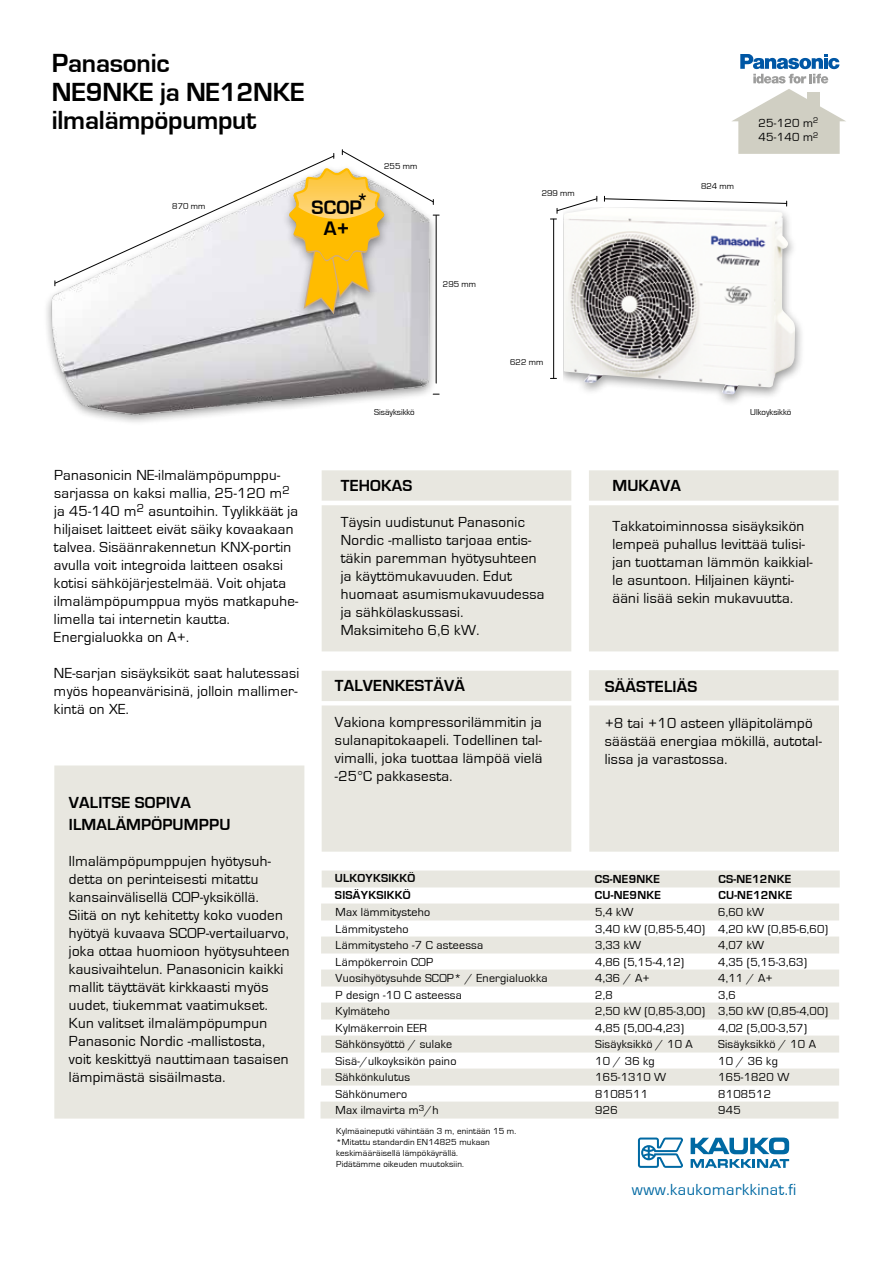
<style>
.page{position:relative;width:893px;height:1263px;background:#fff}
.page>*{position:absolute;margin:0;border:0;box-sizing:border-box;transform-origin:0 0}
.t1{font:700 27px/28.5px "Eurostile";letter-spacing:-.01em;color:#000}
.t2{font:700 20.1px/20.1px "Eurostile";color:#000;text-align:center}
.t3{font:700 16.5px/21.6px "Eurostile";letter-spacing:.01em;color:#000}
.t4{font:16.5px "Eurostile";letter-spacing:.03em;color:#0069a3}
.t5{font:15px/18px "Eurostile";letter-spacing:.02em;color:#000}
.t6{font:12.15px/14.5px "Eurostile";letter-spacing:.02em;color:#000}
.t7{font:12px "Eurostile";letter-spacing:.02em;color:#000}
.t8{font:700 12px/16.5px "Eurostile";letter-spacing:.02em;color:#000}
.t9{font:9px/10.8px "Eurostile";letter-spacing:.02em;color:#000}
.t10{font:8.85px "Eurostile";color:#000}
</style>
<div class="page">
<svg style="left:638px;top:1137px;width:45px;height:31px"></svg>
<svg style="left:691px;top:1137px;width:98px;height:31px"></svg>
<svg style="left:740px;top:54px;width:99px;height:29px"></svg>
<svg style="left:732px;top:89px;width:114px;height:65px"></svg>
<div style="left:807px;top:93px;width:13px;height:23px;background:#d0cfc3"></div>
<div style="left:322px;top:705px;width:249px;height:147px;background:#e8e7e0"></div>
<div style="left:589px;top:705px;width:250px;height:147px;background:#e8e7e0"></div>
<div style="left:322px;top:470px;width:249px;height:31px;background:#e8e7e0"></div>
<div style="left:322px;top:505px;width:249px;height:146px;background:#e8e7e0"></div>
<div style="left:322px;top:671px;width:249px;height:30px;background:#e8e7e0"></div>
<div style="left:589px;top:470px;width:250px;height:31px;background:#e8e7e0"></div>
<div style="left:589px;top:505px;width:250px;height:146px;background:#e8e7e0"></div>
<div style="left:589px;top:670px;width:250px;height:30px;background:#e8e7e0"></div>
<div style="left:321px;top:903px;width:518px;height:17px;background:#e8e7e0;border:3px solid #e8e7e0"></div>
<div style="left:322px;top:870px;width:518px;height:17px;background:#e8e7e0;border:3px solid #e8e7e0"></div>
<div style="left:321px;top:936px;width:518px;height:17px;background:#e8e7e0;border:3px solid #e8e7e0"></div>
<div style="left:321px;top:969px;width:518px;height:17px;background:#e8e7e0;border:3px solid #e8e7e0"></div>
<div style="left:321px;top:1002px;width:518px;height:17px;background:#e8e7e0;border:3px solid #e8e7e0"></div>
<div style="left:321px;top:1035px;width:518px;height:17px;background:#e8e7e0;border:3px solid #e8e7e0"></div>
<div style="left:321px;top:1068px;width:518px;height:17px;background:#e8e7e0;border:3px solid #e8e7e0"></div>
<div style="left:320px;top:1101px;width:519px;height:17px;background:#e8e7e0;border:3px solid #e8e7e0"></div>
<div style="left:54px;top:765px;width:250px;height:353px;background:#e8e7e0"></div>
<img style="left:49px;top:280px;width:384px;height:140px">
<hr style="left:436px;top:215px;width:1px;height:168px;background:#000">
<hr style="left:553px;top:219px;width:1px;height:159px;background:#000">
<svg style="left:557px;top:196px;width:41px;height:17px"></svg>
<svg style="left:604px;top:196px;width:183px;height:10px"></svg>
<div style="left:564px;top:207px;width:241px;height:200px;background:#000;opacity:.4"></div>
<img style="left:564px;top:207px;width:231px;height:187px">
<div style="left:281px;top:164px;width:112px;height:162px;background:#000;opacity:.4"></div>
<svg style="left:55px;top:150px;width:384px;height:168px"></svg>
<h1 class="t1" style="left:52px;top:50px;width:254px">Panasonic<br>NE9NKE ja NE12NKE ilmalämpöpumput</h1>
<p class="t10" style="left:172px;top:201px;width:35px">870 mm</p>
<h2 class="t2" style="left:356px;top:191px;width:14px">*</h2>
<h2 class="t2" style="left:311px;top:198px;width:52px">SCOP<br>A+</h2>
<p class="t10" style="left:384px;top:161px;width:35px">255 mm</p>
<p class="t10" style="left:443px;top:279px;width:35px">295 mm</p>
<p class="t10" style="left:542px;top:188px;width:35px">299 mm</p>
<p class="t10" style="left:701px;top:182px;width:35px">824 mm</p>
<p class="t6" style="left:759px;top:116px;width:61px">25-120 m<sup>2<br></sup>45-140 m<sup>2</sup></p>
<p class="t10" style="left:510px;top:357px;width:35px">622 mm</p>
<p class="t10" style="left:374px;top:407px;width:42px">Sisäyksikkö</p>
<p class="t10" style="left:750px;top:407px;width:42px">Ulkoyksikkö</p>
<p class="t5" style="left:54px;top:467px;width:246px">Panasonicin NE-ilmalämpöpumppu&shy;sarjassa on kaksi mallia, 25-120 m<sup>2 </sup>ja 45-140 m<sup>2</sup> asuntoihin. Tyylikkäät ja hiljaiset laitteet eivät säiky kovaakaan talvea. Sisäänrakennetun KNX-portin avulla voit integroida laitteen osaksi kotisi sähköjärjestelmää. Voit ohjata ilmalämpöpumppua myös matkapuhe&shy;limella tai internetin kautta.<br>Energialuokka on A+.</p>
<p class="t5" style="left:54px;top:665px;width:247px">NE-sarjan sisäyksiköt saat halutessasi myös hopeanvärisinä, jolloin mallimer&shy;kintä on XE.</p>
<p class="t3" style="left:335px;top:675px;width:131px">TALVENKESTÄVÄ</p>
<p class="t5" style="left:335px;top:714px;width:209px;text-align:justify">Vakiona kompressorilämmitin ja sulanapitokaapeli. Todellinen tal&shy;vimalli, joka tuottaa lämpöä vielä -25°C pakkasesta.</p>
<p class="t3" style="left:341px;top:475px;width:73px">TEHOKAS</p>
<p class="t5" style="left:341px;top:513px;width:205px">Täysin uudistunut Panasonic<br>Nordic -mallisto tarjoaa entis&shy;täkin paremman hyötysuhteen ja käyttömukavuuden. Edut huomaat asumismukavuudessa ja sähkölaskussasi.<br>Maksimiteho 6,6 kW.</p>
<p class="t3" style="left:612px;top:475px;width:70px">MUKAVA</p>
<p class="t5" style="left:612px;top:517px;width:202px">Takkatoiminnossa sisäyksikön lempeä puhallus levittää tulisi&shy;jan tuottaman lämmön kaikkial&shy;le asuntoon. Hiljainen käynti&shy;ääni lisää sekin mukavuutta.</p>
<p class="t3" style="left:605px;top:676px;width:94px">SÄÄSTELIÄS</p>
<p class="t5" style="left:605px;top:714px;width:219px">+8 tai +10 asteen ylläpitolämpö säästää energiaa mökillä, autotal&shy;lissa ja varastossa.</p>
<p class="t3" style="left:69px;top:792px;width:163px">VALITSE SOPIVA<br>ILMALÄMPÖPUMPPU</p>
<p class="t5" style="left:69px;top:852px;width:222px">Ilmalämpöpumppujen hyötysuh&shy;detta on perinteisesti mitattu kansainvälisellä COP-yksiköllä.<br>Siitä on nyt kehitetty koko vuoden hyötyä kuvaava SCOP-vertailuarvo, joka ottaa huomioon hyötysuhteen kausivaihtelun. Panasonicin kaikki mallit täyttävät kirkkaasti myös uudet, tiukemmat vaatimukset.<br>Kun valitset ilmalämpöpumpun Panasonic Nordic -mallistosta, voit keskittyä nauttimaan tasaisen lämpimästä sisäilmasta.</p>
<p class="t8" style="left:335px;top:870px;width:82px">ULKOYKSIKKÖ<br>SISÄYKSIKKÖ</p>
<p class="t8" style="left:595px;top:871px;width:67px">CS-NE9NKE<br>CU-NE9NKE</p>
<p class="t8" style="left:718px;top:871px;width:75px">CS-NE12NKE<br>CU-NE12NKE</p>
<p class="t7" style="left:336px;top:906px;width:96px">Max lämmitysteho</p>
<p class="t7" style="left:595px;top:906px;width:40px">5,4 kW</p>
<p class="t7" style="left:718px;top:906px;width:48px">6,60 kW</p>
<p class="t7" style="left:336px;top:922px;width:75px">Lämmitysteho</p>
<p class="t7" style="left:595px;top:922px;width:234px">3,40 kW (0,85-5,40) 4,20 kW (0,85-6,60)</p>
<p class="t7" style="left:336px;top:939px;width:149px">Lämmitysteho -7 C asteessa</p>
<p class="t7" style="left:595px;top:939px;width:48px">3,33 kW</p>
<p class="t7" style="left:718px;top:939px;width:48px">4,07 kW</p>
<p class="t7" style="left:336px;top:955px;width:99px">Lämpökerroin COP</p>
<p class="t7" style="left:595px;top:955px;width:91px">4,86 (5,15-4,12)</p>
<p class="t7" style="left:718px;top:955px;width:91px">4,35 (5,15-3,63)</p>
<p class="t7" style="left:336px;top:972px;width:213px">Vuosihyötysuhde SCOP* / Energialuokka</p>
<p class="t7" style="left:595px;top:972px;width:56px">4,36 / A+</p>
<p class="t7" style="left:718px;top:972px;width:56px">4,11 / A+</p>
<p class="t7" style="left:336px;top:988px;width:128px">P design -10 C asteessa</p>
<p class="t7" style="left:595px;top:988px;width:19px">2,8</p>
<p class="t7" style="left:718px;top:988px;width:19px">3,6</p>
<p class="t7" style="left:336px;top:1005px;width:56px">Kylmäteho</p>
<p class="t7" style="left:595px;top:1005px;width:234px">2,50 kW (0,85-3,00) 3,50 kW (0,85-4,00)</p>
<p class="t7" style="left:336px;top:1021px;width:93px">Kylmäkerroin EER</p>
<p class="t7" style="left:595px;top:1021px;width:91px">4,85 (5,00-4,23)</p>
<p class="t7" style="left:718px;top:1021px;width:91px">4,02 (5,00-3,57)</p>
<p class="t7" style="left:336px;top:1038px;width:118px">Sähkönsyöttö / sulake</p>
<p class="t7" style="left:595px;top:1038px;width:99px">Sisäyksikkö / 10 A</p>
<p class="t7" style="left:718px;top:1038px;width:99px">Sisäyksikkö / 10 A</p>
<p class="t7" style="left:336px;top:1054px;width:122px">Sisä-/ulkoyksikön paino</p>
<p class="t7" style="left:595px;top:1054px;width:61px">10 / 36 kg</p>
<p class="t7" style="left:718px;top:1054px;width:61px">10 / 36 kg</p>
<p class="t7" style="left:336px;top:1071px;width:76px">Sähkönkulutus</p>
<p class="t7" style="left:595px;top:1071px;width:73px">165-1310 W</p>
<p class="t7" style="left:718px;top:1071px;width:73px">165-1820 W</p>
<p class="t7" style="left:336px;top:1087px;width:73px">Sähkönumero</p>
<p class="t7" style="left:595px;top:1087px;width:54px">8108511</p>
<p class="t7" style="left:718px;top:1087px;width:54px">8108512</p>
<p class="t7" style="left:336px;top:1104px;width:105px">Max ilmavirta m<sup>3</sup>/h</p>
<p class="t7" style="left:595px;top:1104px;width:24px">926</p>
<p class="t7" style="left:718px;top:1104px;width:24px">945</p>
<p class="t9" style="left:336px;top:1126px;width:182px">Kylmäaineputki vähintään 3 m, enintään 15 m. *Mitattu standardin EN14825 mukaan keskimääräisellä lämpökäyrällä.<br>Pidätämme oikeuden muutoksiin.</p>
<p class="t4" style="left:632px;top:1180px;width:166px">www.kaukomarkkinat.fi</p>
</div>
